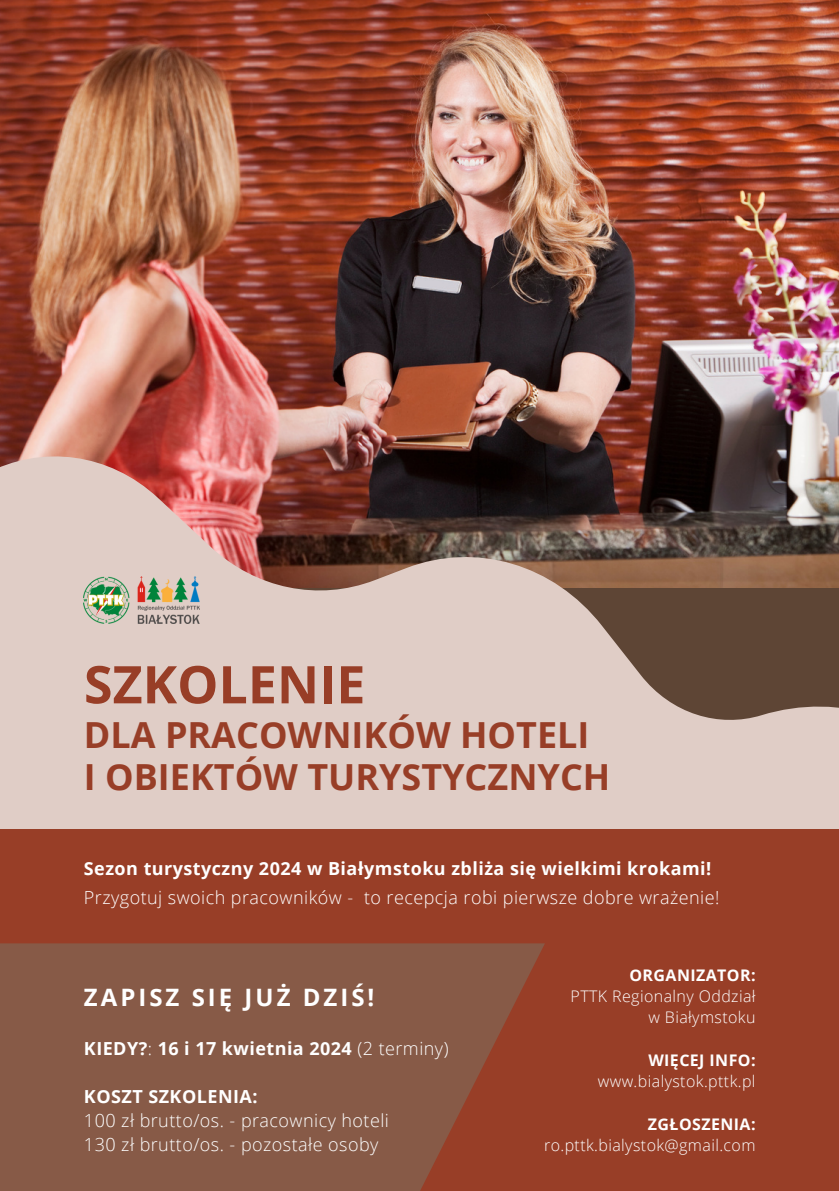
<style>
.page{position:relative;width:839px;height:1191px;background:#fff}
.page>*{position:absolute;margin:0;border:0;box-sizing:border-box;transform-origin:0 0}
.t1{font:700 52px "Open Sans";color:#983e27}
.t2{font:700 36px/42px "Open Sans";color:#983e27}
.t3{font:700 24px "Open Sans";letter-spacing:.125em;color:#fff}
.t4{font:300 18px/24px "Open Sans";letter-spacing:.025em;color:#fff}
.t5{font:700 18px "Open Sans";letter-spacing:.025em;color:#fff}
.t6{font:300 16px "Open Sans";letter-spacing:.025em;color:#fff}
.t7{font:700 16px "Open Sans";letter-spacing:.025em;color:#fff}
.s1{font-weight:700}
.s2{font-weight:300}
</style>
<div class="page">
<img style="left:0;top:0;width:838px;height:429px">
<svg style="left:0;top:429px;width:838px;height:400px;background:#b0968e"></svg>
<div style="left:0;top:829px;width:838px;height:362px;background:#983e27"></div>
<svg style="left:0;top:943px;width:544px;height:248px;background:#885643"></svg>
<img style="left:84px;top:577px;width:115px;height:46px">
<p class="t1" style="left:84px;top:648px;width:283px">SZKOLENIE</p>
<p class="t2" style="left:84px;top:713px;width:528px">DLA PRACOWNIKÓW HOTELI<br>I OBIEKTÓW TURYSTYCZNYCH</p>
<p class="t4" style="left:84px;top:854px;width:637px;line-height:28.4px"><span class="s1">Sezon turystyczny 2024 w Białymstoku zbliża się wielkimi krokami!<br></span>Przygotuj swoich pracowników - to recepcja robi pierwsze dobre wrażenie!</p>
<p class="t3" style="left:84px;top:981px;width:292px">ZAPISZ SIĘ JUŻ DZIŚ!</p>
<p class="t5" style="left:84px;top:1036px;width:366px">KIEDY?<span class="s2">:</span> 16 i 17 kwietnia 2024 <span class="s2">(2 terminy)</span></p>
<p class="t4" style="left:84px;top:1084px;width:306px"><span class="s1">KOSZT SZKOLENIA:<br></span>100 zł brutto/os. - pracownicy hoteli<br>130 zł brutto/os. - pozostałe osoby</p>
<h1 class="t7" style="left:629px;top:963px;width:128px">ORGANIZATOR:</h1>
<p class="t6" style="left:570px;top:985px;width:186px">PTTK Regionalny Oddział</p>
<h3 class="t6" style="left:648px;top:1006px;width:109px">w Białymstoku</h3>
<p class="t7" style="left:648px;top:1049px;width:109px">WIĘCEJ INFO:</p>
<h2 class="t6" style="left:597px;top:1070px;width:159px">www.bialystok.pttk.pl</h2>
<h3 class="t7" style="left:648px;top:1113px;width:109px">ZGŁOSZENIA:</h3>
<h3 class="t6" style="left:544px;top:1134px;width:213px">ro.pttk.bialystok@gmail.com</h3>
</div>
